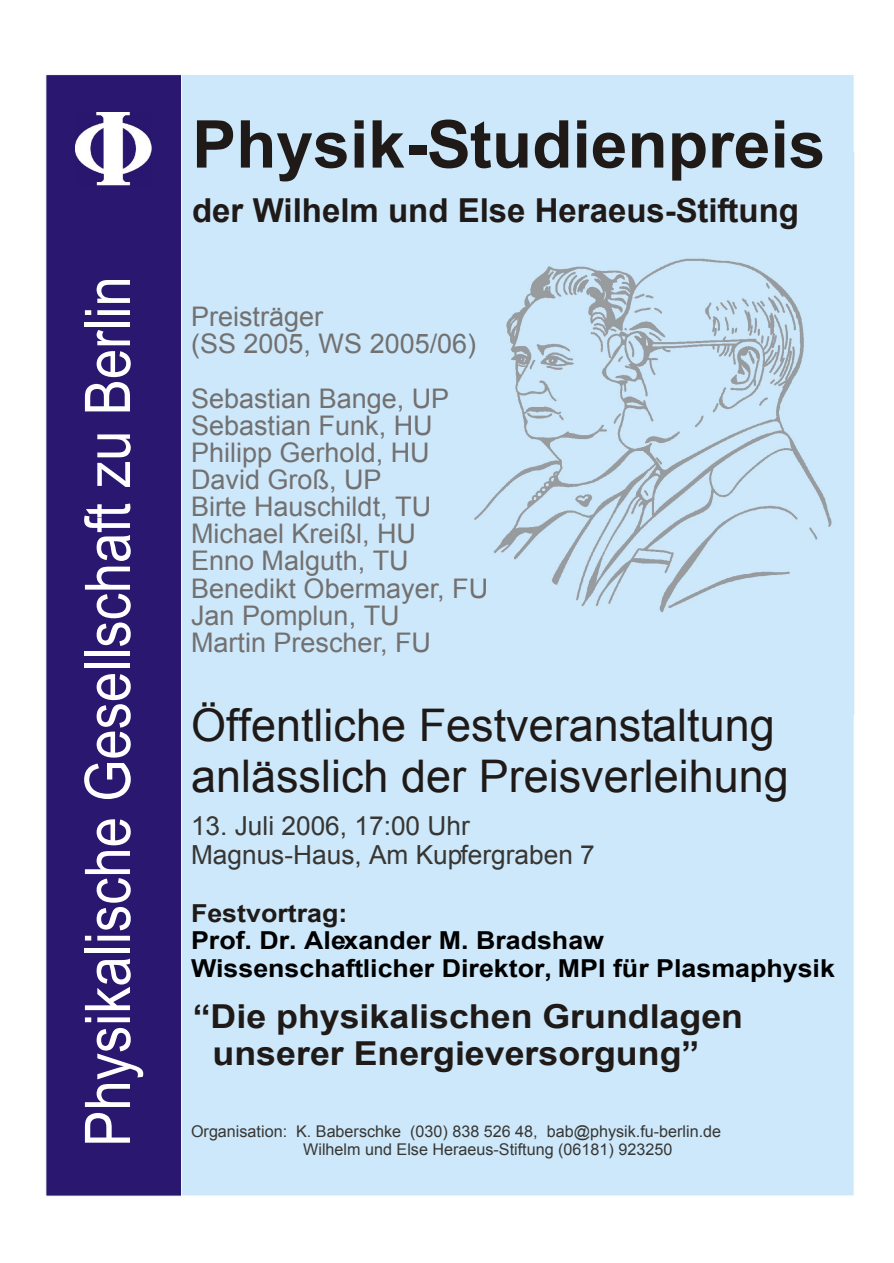
<style>
.page{position:relative;width:894px;height:1263px;background:#fff}
.page>*{position:absolute;margin:0;border:0;box-sizing:border-box;transform-origin:0 0}
.t1{font:700 66px "Arial";color:#1f1a17}
.t2{font:63px "Arial";color:#fff;scale:.86 1}
.t3{font:45px/50.2px "Arial";color:#1f1a17}
.t4{font:700 33px/36.9px "Arial";color:#1f1a17;scale:1.08 1}
.t5{font:700 33px "Arial";color:#1f1a17}
.t6{font:27px/27.2px "Arial";color:#737070}
.t7{font:26.25px/29.4px "Arial";color:#383633}
.t8{font:700 24.75px/27.6px "Arial";color:#000;scale:1.08 1}
.t9{font:700 24.75px "Arial";color:#1f1a17;scale:1.08 1}
.t10{font:16.2px/18px "Arial";color:#383633}
</style>
<div class="page">
<div style="left:69px;top:74px;width:785px;height:1122px;background:#cce8fa;border:1px solid #fff"></div>
<img style="left:474px;top:153px;width:381px;height:561px">
<div style="left:46px;top:74px;width:136px;height:1122px;background:#291770;border:1px solid #fff"></div>
<img style="left:76px;top:113px;width:76px;height:73px">
<h2 class="t2" style="left:84px;top:1147px;width:1014px;rotate:-90deg">Physikalische Gesellschaft zu Berlin</h2>
<h1 class="t1" style="left:192px;top:120px;width:635px">Physik-Studienpreis</h1>
<p class="t5" style="left:192px;top:198px;width:608px">der Wilhelm und Else Heraeus-Stiftung</p>
<p class="t6" style="left:191px;top:306px;width:287px">Preisträger<br>(SS 2005, WS 2005/06)</p>
<p class="t6" style="left:191px;top:387px;width:299px">Sebastian Bange, UP<br>Sebastian Funk, HU<br>Philipp Gerhold, HU<br>David Groß, UP<br>Birte Hauschildt, TU<br>Michael Kreißl, HU<br>Enno Malguth, TU<br>Benedikt Obermayer, FU<br>Jan Pomplun, TU<br>Martin Prescher, FU</p>
<h3 class="t3" style="left:191px;top:705px;width:599px">Öffentliche Festveranstaltung anlässlich der Preisverleihung</h3>
<p class="t7" style="left:191px;top:813px;width:405px">13. Juli 2006, 17:00 Uhr<br>Magnus-Haus, Am Kupfergraben 7</p>
<p class="t9" style="left:191px;top:904px;width:146px">Festvortrag:</p>
<p class="t8" style="left:191px;top:929px;width:598px">Prof. Dr. Alexander M. Bradshaw<br>Wissenschaftlicher Direktor, MPI für Plasmaphysik</p>
<p class="t4" style="left:213px;top:1001px;width:493px;text-indent:-20px">“Die physikalischen Grundlagen unserer Energieversorgung”</p>
<p class="t10" style="left:303px;top:1124px;width:419px;text-indent:-112px">Organisation: K. Baberschke (030) 838 526 48, bab@physik.fu-berlin.de<br>Wilhelm und Else Heraeus-Stiftung (06181) 923250</p>
</div>
